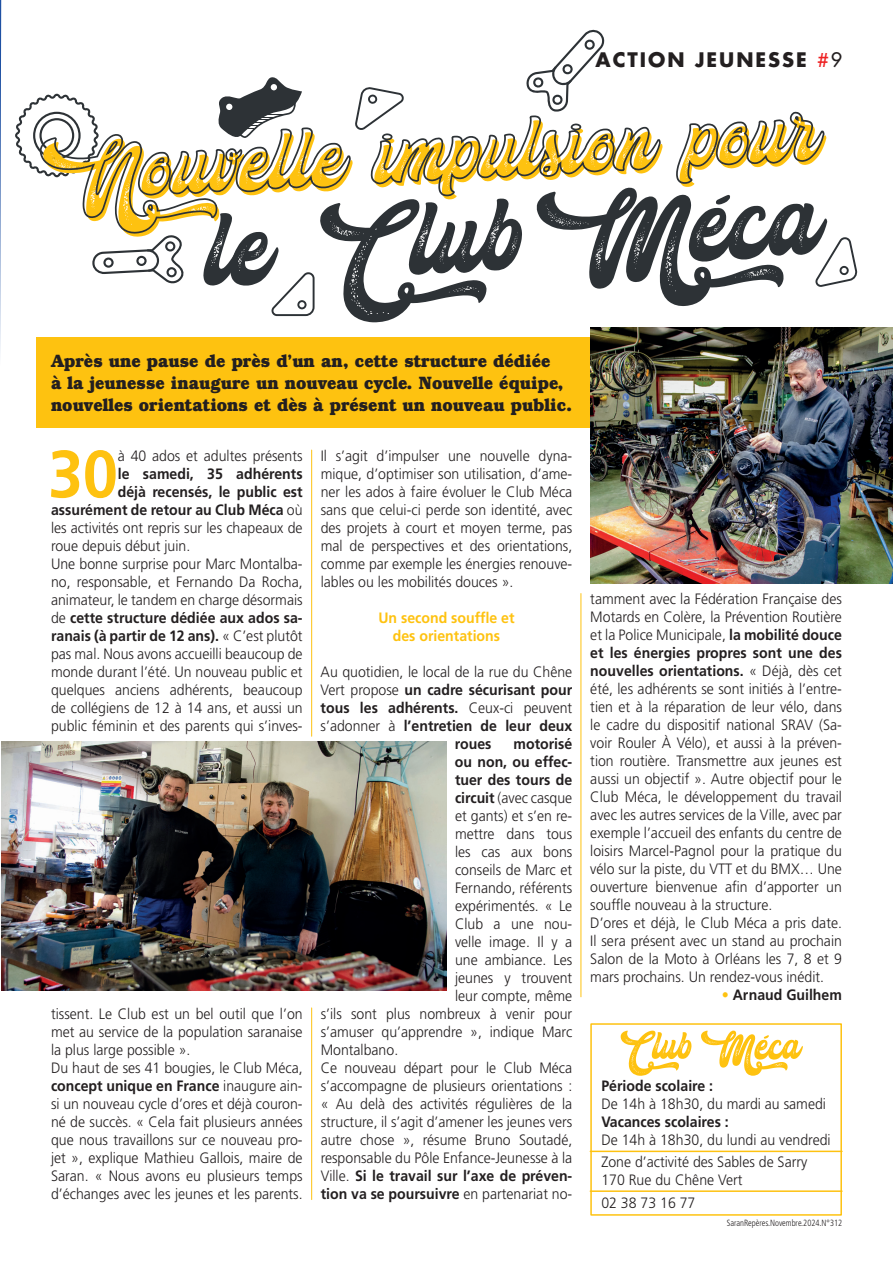
<style>
.page{position:relative;width:893px;height:1263px;background:#fff}
.page>*{position:absolute;margin:0;border:0;box-sizing:border-box;transform-origin:0 0}
.t1{font:154.2px "Antique Cherry Personal Use";color:#2d3236}
.t2{font:125.7px "Antique Cherry Personal Use";color:#fec210}
.t3{font:700 66.6px "Frutiger LT Std";color:#fec210;scale:.94 1}
.t4{font:57.45px "Antique Cherry Personal Use";color:#fec210;scale:.94 1}
.t5{font:700 19.5px "Futura Std";letter-spacing:.1em;color:#231f20}
.t6{font:700 18px/21.6px "Bookman Std";color:#231f20;scale:.94 1}
.t7{font:300 15px/18px "Frutiger LT Std";color:#231f20;scale:.94 1}
.t8{font:700 15px "Frutiger LT Std";color:#231f20;scale:.94 1}
.t9{font:700 15px/18px "Frutiger LT Std";color:#fec210;text-align:center;scale:.94 1}
.t10{font:300 condensed 9px "Frutiger LT Std";color:#231f20;scale:.94 1}
.s1{font-weight:500;color:#ee2123}
.s2{font-weight:500}
.s3{font-weight:300}
.s4{font-weight:700}
.s5{color:#fec210}
</style>
<div class="page">
<div style="left:36px;top:337px;width:574px;height:91px;background:#fec210"></div>
<img style="left:1px;top:742px;width:445px;height:248px">
<svg style="left:0;top:0;width:1px;height:353px"></svg>
<img style="left:590px;top:328px;width:303px;height:256px">
<svg style="left:247px;top:77px;width:55px;height:18px"></svg>
<svg style="left:15px;top:94px;width:52px;height:80px"></svg>
<svg style="left:40px;top:95px;width:785px;height:139px"></svg>
<svg style="left:92px;top:235px;width:92px;height:49px"></svg>
<svg style="left:526px;top:29px;width:78px;height:83px"></svg>
<svg style="left:271px;top:272px;width:44px;height:44px"></svg>
<svg style="left:355px;top:87px;width:49px;height:43px"></svg>
<svg style="left:815px;top:237px;width:43px;height:50px"></svg>
<hr style="left:590px;top:1150px;width:252px;height:2px;background:#fec210">
<hr style="left:590px;top:1190px;width:252px;height:2px;background:#fec210">
<div style="left:590px;top:1023px;width:252px;height:193px;border:2px solid #fec210"></div>
<hr style="left:311px;top:450px;width:1px;height:286px;background:#fec210">
<hr style="left:311px;top:1008px;width:1px;height:191px;background:#fec210">
<hr style="left:581px;top:593px;width:1px;height:404px;background:#fec210">
<h3 class="t5" style="left:595px;top:47px;width:248px">ACTION JEUNESSE <span class="s1">#</span><span class="s2">9</span></h3>
<h2 class="t2" style="left:32px;top:127px;width:788px;rotate:-3deg">Nouvelle impulsion pour</h2>
<h1 class="t1" style="left:203px;top:190px;width:616px;rotate:-3deg">le ClubMéca</h1>
<p class="t6" style="left:51px;top:350px;width:556px">Après une pause de près d’un an, cette structure dédiée<br>à la jeunesse inaugure un nouveau cycle. Nouvelle équipe, nouvelles orientations et dès à présent un nouveau public.</p>
<h3 class="t3" style="left:48px;top:435px;width:76px">30</h3>
<p class="t7" style="left:118px;top:447px;width:198px">à 40 ados et adultes présents</p>
<p class="t8" style="left:118px;top:465px;width:198px">le samedi, 35 adhérents</p>
<p class="t8" style="left:118px;top:483px;width:198px">déjà recensés, le public est</p>
<p class="t8" style="left:51px;top:501px;width:269px">assurément de retour au Club Méca <span class="s3">où</span></p>
<p class="t7" style="left:51px;top:519px;width:269px">les activités ont repris sur les chapeaux de</p>
<p class="t7" style="left:51px;top:537px;width:150px">roue depuis début juin.</p>
<p class="t7" style="left:51px;top:555px;width:269px">Une bonne surprise pour Marc Montalba-</p>
<p class="t7" style="left:51px;top:573px;width:269px">no, responsable, et Fernando Da Rocha,</p>
<p class="t7" style="left:51px;top:591px;width:269px">animateur, le tandem en charge désormais</p>
<p class="t8" style="left:51px;top:609px;width:269px"><span class="s3">de</span> cette structure dédiée aux ados sa-</p>
<p class="t8" style="left:51px;top:627px;width:269px">ranais (à partir de 12 ans). <span class="s3">« C’est plutôt</span></p>
<p class="t7" style="left:51px;top:645px;width:269px">pas mal. Nous avons accueilli beaucoup de</p>
<p class="t7" style="left:51px;top:663px;width:269px">monde durant l’été. Un nouveau public et</p>
<p class="t7" style="left:51px;top:681px;width:269px">quelques anciens adhérents, beaucoup</p>
<p class="t7" style="left:51px;top:699px;width:269px">de collégiens de 12 à 14 ans, et aussi un</p>
<p class="t7" style="left:51px;top:717px;width:269px">public féminin et des parents qui s’inves-</p>
<p class="t7" style="left:51px;top:1005px;width:269px">tissent. Le Club est un bel outil que l’on met au service de la population saranaise la plus large possible ».<br>Du haut de ses 41 bougies, le Club Méca, <span class="s4">concept unique en France</span> inaugure ain&shy;si un nouveau cycle d’ores et déjà couron&shy;né de succès. « Cela fait plusieurs années que nous travaillons sur ce nouveau pro&shy;jet », explique Mathieu Gallois, maire de Saran. « Nous avons eu plusieurs temps d’échanges avec les jeunes et les parents.</p>
<p class="t7" style="left:321px;top:447px;width:269px;text-align:justify">Il s’agit d’impulser une nouvelle dyna&shy;mique, d’optimiser son utilisation, d’ame&shy;ner les ados à faire évoluer le Club Méca sans que celui-ci perde son identité, avec des projets à court et moyen terme, pas mal de perspectives et des orientations, comme par exemple les énergies renouve&shy;lables ou les mobilités douces ».</p>
<p class="t9" style="left:378px;top:609px;width:146px">Un second souffle et des orientations</p>
<p class="t7" style="left:321px;top:663px;width:269px">Au quotidien, le local de la rue du Chêne</p>
<p class="t8" style="left:321px;top:681px;width:269px"><span class="s3">Vert propose</span> un cadre sécurisant pour</p>
<p class="t8" style="left:321px;top:699px;width:269px">tous les adhérents. <span class="s3">Ceux-ci peuvent</span></p>
<p class="t8" style="left:321px;top:717px;width:269px"><span class="s3">s’adonner à</span> l’entretien de leur deux</p>
<p class="t8" style="left:455px;top:735px;width:40px">roues</p>
<p class="t8" style="left:514px;top:735px;width:64px">motorisé</p>
<p class="t8" style="left:455px;top:753px;width:126px">ou non, ou effec-</p>
<p class="t8" style="left:455px;top:771px;width:126px">tuer des tours de</p>
<p class="t7" style="left:455px;top:789px;width:126px"><span class="s4">circuit</span> (avec casque</p>
<p class="t7" style="left:455px;top:807px;width:126px">et gants) et s’en re-</p>
<p class="t7" style="left:455px;top:825px;width:126px">mettre dans tous</p>
<p class="t7" style="left:455px;top:843px;width:126px">les cas aux bons</p>
<p class="t7" style="left:455px;top:861px;width:126px">conseils de Marc et</p>
<p class="t7" style="left:455px;top:879px;width:126px">Fernando, référents</p>
<p class="t7" style="left:455px;top:897px;width:126px">expérimentés. « Le</p>
<p class="t7" style="left:455px;top:915px;width:126px">Club a une nou-</p>
<p class="t7" style="left:455px;top:933px;width:126px">velle image. Il y a</p>
<p class="t7" style="left:455px;top:951px;width:126px">une ambiance. Les</p>
<p class="t7" style="left:455px;top:969px;width:126px">jeunes y trouvent</p>
<p class="t7" style="left:455px;top:987px;width:126px">leur compte, même</p>
<p class="t7" style="left:321px;top:1005px;width:269px">s’ils sont plus nombreux à venir pour</p>
<p class="t7" style="left:321px;top:1023px;width:269px">s’amuser qu’apprendre », indique Marc</p>
<p class="t7" style="left:321px;top:1041px;width:84px">Montalbano.</p>
<p class="t7" style="left:321px;top:1059px;width:269px">Ce nouveau départ pour le Club Méca</p>
<p class="t7" style="left:321px;top:1077px;width:269px">s’accompagne de plusieurs orientations :</p>
<p class="t7" style="left:321px;top:1095px;width:269px">« Au delà des activités régulières de la</p>
<p class="t7" style="left:321px;top:1113px;width:269px">structure, il s’agit d’amener les jeunes vers</p>
<p class="t7" style="left:321px;top:1131px;width:269px">autre chose », résume Bruno Soutadé,</p>
<p class="t7" style="left:321px;top:1149px;width:269px">responsable du Pôle Enfance-Jeunesse à la</p>
<p class="t8" style="left:321px;top:1167px;width:269px"><span class="s3">Ville.</span> Si le travail sur l’axe de préven-</p>
<p class="t8" style="left:321px;top:1185px;width:269px">tion va se poursuivre <span class="s3">en partenariat no-</span></p>
<p class="t7" style="left:590px;top:590px;width:269px">tamment avec la Fédération Française des Motards en Colère, la Prévention Routière et la Police Municipale, <span class="s4">la mobilité douce et les énergies propres sont une des nouvelles orientations.</span> « Déjà, dès cet été, les adhérents se sont initiés à l’entre&shy;tien et à la réparation de leur vélo, dans le cadre du dispositif national SRAV (Sa&shy;voir Rouler À Vélo), et aussi à la préven&shy;tion routière. Transmettre aux jeunes est aussi un objectif ». Autre objectif pour le Club Méca, le développement du travail avec les autres services de la Ville, avec par exemple l’accueil des enfants du centre de loisirs Marcel-Pagnol pour la pratique du vélo sur la piste, du VTT et du BMX… Une ouverture bienvenue afin d’apporter un souffle nouveau à la structure.<br>D’ores et déjà, le Club Méca a pris date.<br>Il sera présent avec un stand au prochain Salon de la Moto à Orléans les 7, 8 et 9 mars prochains. Un rendez-vous inédit.</p>
<p class="t8" style="left:722px;top:986px;width:129px"><span class="s5">•</span> Arnaud Guilhem</p>
<h3 class="t4" style="left:618px;top:1023px;width:197px">Club Méca</h3>
<p class="t8" style="left:601px;top:1077px;width:120px">Période scolaire :</p>
<p class="t7" style="left:601px;top:1095px;width:240px">De 14h à 18h30, du mardi au samedi</p>
<p class="t8" style="left:601px;top:1113px;width:137px">Vacances scolaires :</p>
<p class="t7" style="left:601px;top:1129px;width:246px;line-height:22.2px">De 14h à 18h30, du lundi au vendredi<br>Zone d’activité des Sables de Sarry</p>
<p class="t7" style="left:601px;top:1169px;width:152px;line-height:22.2px">170 Rue du Chêne Vert<br>02 38 73 16 77</p>
<p class="t10" style="left:727px;top:1218px;width:124px">SaranRepères.Novembre.2024.N°312</p>
</div>
